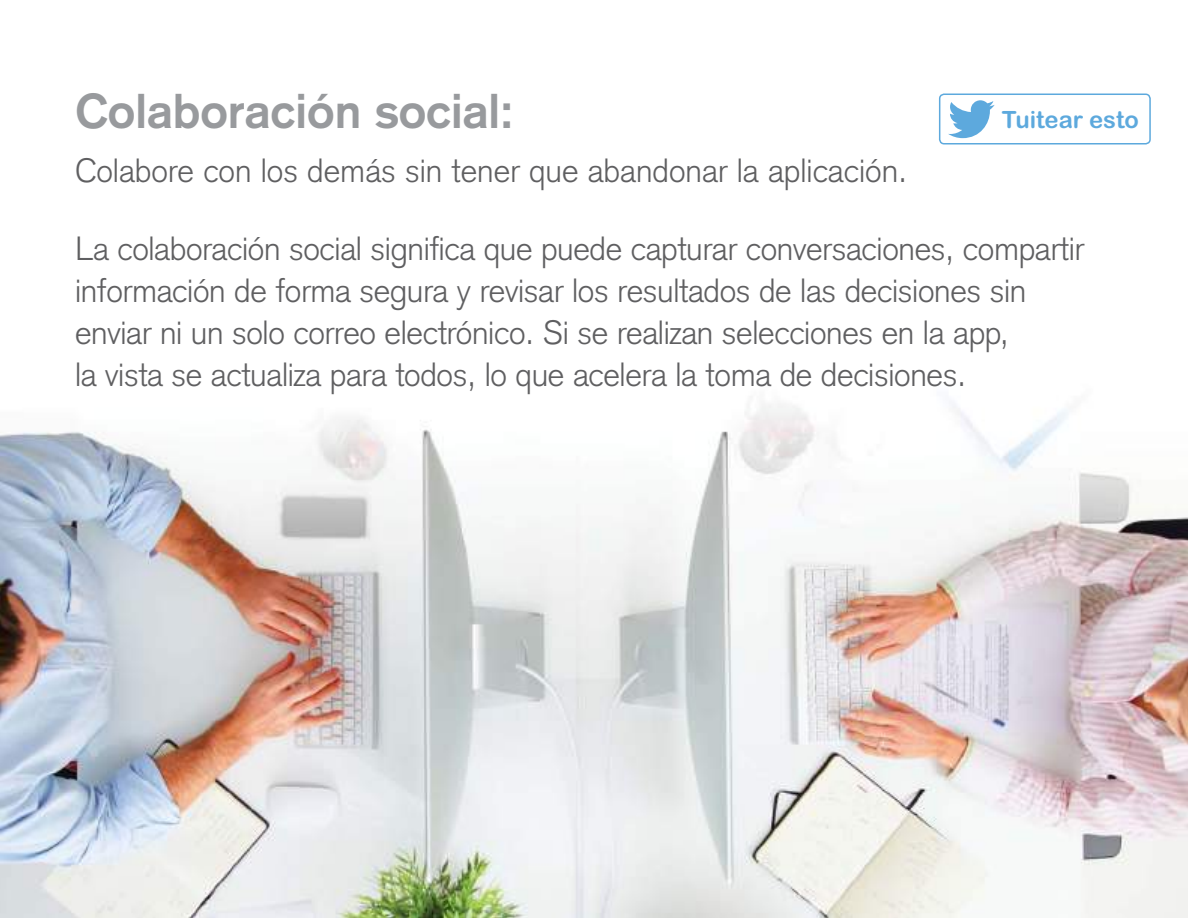
<style>
.page{position:relative;width:1188px;height:918px;background:#fff}
.page>*{position:absolute;margin:0;border:0;box-sizing:border-box;transform-origin:0 0}
.t1{font:700 48px "Basic Commercial LT Pro";color:#989a9d}
.t2{font:300 33px/42px "Basic Commercial LT Pro";letter-spacing:-.01em;color:#5f5f61}
.t3{font:23.85px "Arial Rounded MT Bold";color:#5da9dd}
</style>
<div class="page">
<img style="left:0;top:93px;width:1188px;height:825px">
<div style="left:939px;top:94px;width:212px;height:51px;border:2px solid #5da9dd;border-radius:4px"></div>
<svg style="left:948px;top:100px;width:47px;height:38px"></svg>
<h1 class="t1" style="left:75px;top:94px;width:440px">Colaboración social:</h1>
<p class="t2" style="left:75px;top:154px;width:834px">Colabore con los demás sin tener que abandonar la aplicación.</p>
<p class="t3" style="left:1002px;top:106px;width:139px">Tuitear esto</p>
<p class="t2" style="left:75px;top:231px;width:1011px">La colaboración social significa que puede capturar conversaciones, compartir información de forma segura y revisar los resultados de las decisiones sin enviar ni un solo correo electrónico. Si se realizan selecciones en la app,<br>la vista se actualiza para todos, lo que acelera la toma de decisiones.</p>
</div>
